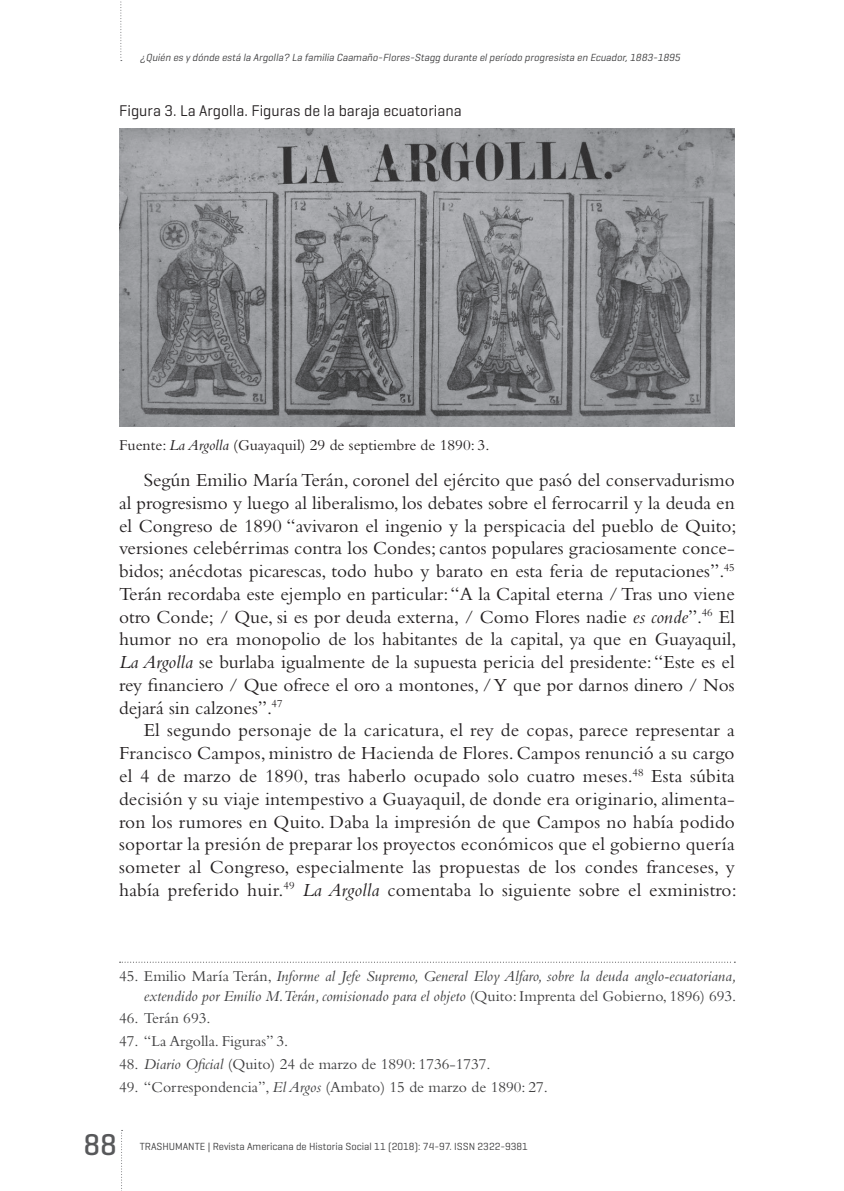
<style>
.page{position:relative;width:844px;height:1191px;background:#fff}
.page>*{position:absolute;margin:0;border:0;box-sizing:border-box;transform-origin:0 0}
.t1{font:500 30.62px "Geogrotesque";color:#57585a}
.t2{font:19.25px/22.8px "Bembo Std";color:#231f20;text-align:justify}
.t3{font:italic 15.75px/19.2px "Bembo Std";color:#3e3e3f;text-align:right}
.t4{font:15.75px "Bembo Std";color:#3e3e3f}
.t5{font:15.75px "Bembo Std";color:#231f20}
.t6{font:15.75px "Geogrotesque";color:#231f20}
.t7{font:italic 10.5px "Geogrotesque";color:#3e3e3f}
.t8{font:10.5px "Geogrotesque";color:#3e3e3f}
.s1{font-style:italic}
.s2{font-style:normal}
</style>
<div class="page">
<svg style="left:121px;top:1130px;width:1px;height:61px"></svg>
<svg style="left:120px;top:1px;width:2px;height:60px"></svg>
<svg style="left:119px;top:961px;width:616px;height:1px"></svg>
<img style="left:119px;top:129px;width:615px;height:298px">
<p class="t7" style="left:140px;top:51px;width:544px">¿Quién es y dónde está la Argolla? La familia Caamaño-Flores-Stagg durante elperíodo progresista en Ecuador,1883-1895</p>
<p class="t6" style="left:119px;top:101px;width:344px">Figura 3. La Argolla. Figuras de la baraja ecuatoriana</p>
<p class="t5" style="left:119px;top:436px;width:371px">Fuente: <span class="s1">La Argolla</span> (Guayaquil) 29 de septiembre de 1890: 3.</p>
<p class="t2" style="left:119px;top:468px;width:618px;text-indent:25px">Según Emilio María Terán, coronel del ejército que pasó del conservadurismo al progresismo y luego al liberalismo, los debates sobre el ferrocarril y la deuda en el Congreso de 1890 “avivaron el ingenio y la perspicacia del pueblo de Quito; versiones celebérrimas contra los Condes; cantos populares graciosamente conce&shy;bidos; anécdotas picarescas, todo hubo y barato en esta feria de reputaciones”.<sup>45<br></sup>Terán recordaba este ejemplo en particular: “A la Capital eterna / Tras uno viene otro Conde; / Que, si es por deuda externa, / Como Flores nadie <span class="s1">es conde</span>”.<sup>46</sup> El humor no era monopolio de los habitantes de la capital, ya que en Guayaquil, <span class="s1">La Argolla</span> se burlaba igualmente de la supuesta pericia del presidente: “Este es el rey financiero / Que ofrece el oro a montones, / Y que por darnos dinero / Nos dejará sin calzones”.<sup>47</sup></p>
<p class="t2" style="left:119px;top:718px;width:619px;text-indent:25px">El segundo personaje de la caricatura, el rey de copas, parece representar a Francisco Campos, ministro de Hacienda de Flores. Campos renunció a su cargo el 4 de marzo de 1890, tras haberlo ocupado solo cuatro meses.<sup>48</sup> Esta súbita decisión y su viaje intempestivo a Guayaquil, de donde era originario, alimenta&shy;ron los rumores en Quito. Daba la impresión de que Campos no había podido soportar la presión de preparar los proyectos económicos que el gobierno quería someter al Congreso, especialmente las propuestas de los condes franceses, y había preferido huir.<sup>49</sup> <span class="s1">La Argolla</span> comentaba lo siguiente sobre el exministro:</p>
<p class="t3" style="left:119px;top:966px;width:618px"><span class="s2">45. Emilio María Terán,</span> Informe al Jefe Supremo, General Eloy Alfaro, sobre la deuda anglo-ecuatoriana, extendido por Emilio M. Terán, comisionado para el objeto <span class="s2">(Quito: Imprenta del Gobierno, 1896) 693.</span></p>
<p class="t4" style="left:119px;top:1009px;width:93px">46. Terán 693.</p>
<p class="t4" style="left:119px;top:1032px;width:171px">47. “La Argolla. Figuras” 3.</p>
<p class="t4" style="left:119px;top:1054px;width:373px">48. <span class="s1">Diario Oficial</span> (Quito) 24 de marzo de 1890: 1736-1737.</p>
<p class="t4" style="left:119px;top:1077px;width:430px">49. “Correspondencia”, <span class="s1">El Argos</span> (Ambato) 15 de marzo de 1890: 27.</p>
<h1 class="t1" style="left:83px;top:1125px;width:35px">88</h1>
<p class="t8" style="left:140px;top:1139px;width:389px">TRASHUMANTE | Revista Americana de Historia Social 11 (2018): 74-97. ISSN 2322-9381</p>
</div>
